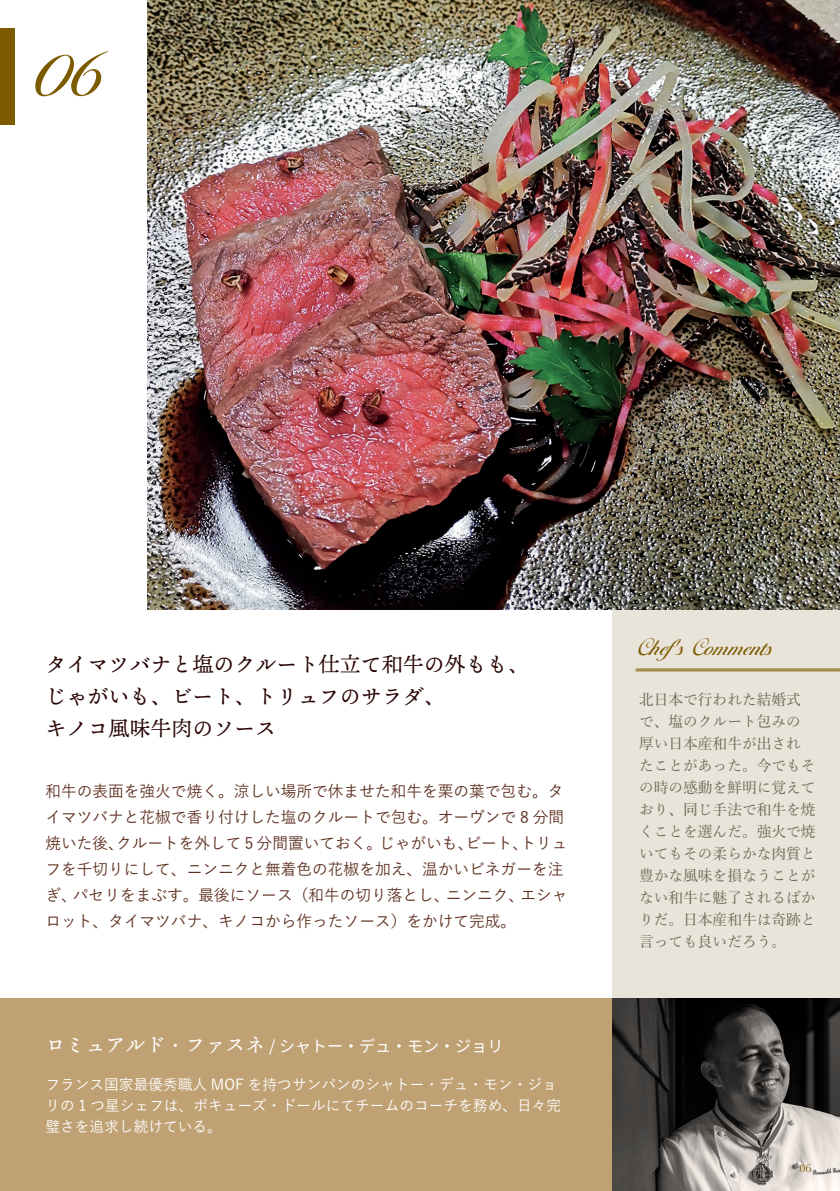
<style>
.page{position:relative;width:840px;height:1191px;background:#fff}
.page>*{position:absolute;margin:0;border:0;box-sizing:border-box;transform-origin:0 0}
.t1{font:84px "Cotillion";color:#7c5a00}
.t2{font:28px "Cotillion";color:#7c5a00}
.t3{font:21px "Ten Mincho Text";color:#2a0505}
.t4{font:500 16px/26px "Yu Go";color:#5e2f1f}
.t5{font:16px "Gen Shin Gothic";color:#fff}
.t6{font:500 15px/22px "Yu Min";color:#6d6c58}
.t7{font:500 15px/21px "Yu Go";color:#fff}
.t8{font:12px "Baskerville";color:#7c5a00}
.s1{font-family:"Ten Mincho Text";font-size:20px}
</style>
<div class="page">
<div style="left:0;top:998px;width:839px;height:193px;background:#bfa173"></div>
<hr style="left:0;top:609px;width:1px;height:582px;background:#937746">
<div style="left:612px;top:609px;width:227px;height:582px;background:#e9e4da"></div>
<div style="left:0;top:28px;width:14px;height:97px;background:#7c5a00"></div>
<hr style="left:635px;top:668px;width:204px;height:1px;background:#7c5a00">
<hr style="left:635px;top:670px;width:204px;height:1px;background:#7c5a00">
<img style="left:612px;top:998px;width:227px;height:193px">
<img style="left:147px;top:0;width:692px;height:609px">
<p class="t1" style="left:38px;top:28px;width:73px">06</p>
<p class="t3" style="left:45px;top:652px;width:484px">タイマツバナと塩のクルート仕立て和牛の外もも、</p>
<p class="t3" style="left:45px;top:684px;width:400px">じゃがいも、ビート、トリュフのサラダ、</p>
<p class="t3" style="left:45px;top:716px;width:232px">キノコ風味牛肉のソース</p>
<p class="t4" style="left:45px;top:776px;width:523px">和牛の表面を強火で焼く。涼しい場所で休ませた和牛を栗の葉で包む。タイマツバナと花椒で香り付けした塩のクルートで包む。オーヴンで 8 分間焼いた後、クルートを外して 5 分間置いておく。じゃがいも、ビート、トリュフを千切りにして、ニンニクと無着色の花椒を加え、温かいビネガーを注ぎ、パセリをまぶす。最後にソース（和牛の切り落とし、ニンニク、エシャロット、タイマツバナ、キノコから作ったソース）をかけて完成。</p>
<p class="t5" style="left:45px;top:1034px;width:459px"><span class="s1">ロミュアルド・ファスネ</span> / シャトー・デュ・モン・ジョリ</p>
<p class="t7" style="left:45px;top:1071px;width:517px">フランス国家最優秀職人 MOF を持つサンパンのシャトー・デュ・モン・ジョリの 1 つ星シェフは、ボキューズ・ドールにてチームのコーチを務め、日々完璧さを追求し続けている。</p>
<p class="t2" style="left:638px;top:632px;width:138px">Chef's Comments</p>
<p class="t6" style="left:638px;top:687px;width:178px">北日本で行われた結婚式で、塩のクルート包みの厚い日本産和牛が出されたことがあった。今でもその時の感動を鮮明に覚えており、同じ手法で和牛を焼くことを選んだ。強火で焼いてもその柔らかな肉質と豊かな風味を損なうことがない和牛に魅了されるばかりだ。日本産和牛は奇跡と言っても良いだろう。</p>
<p class="t8" style="left:799px;top:1160px;width:13px">06</p>
</div>
